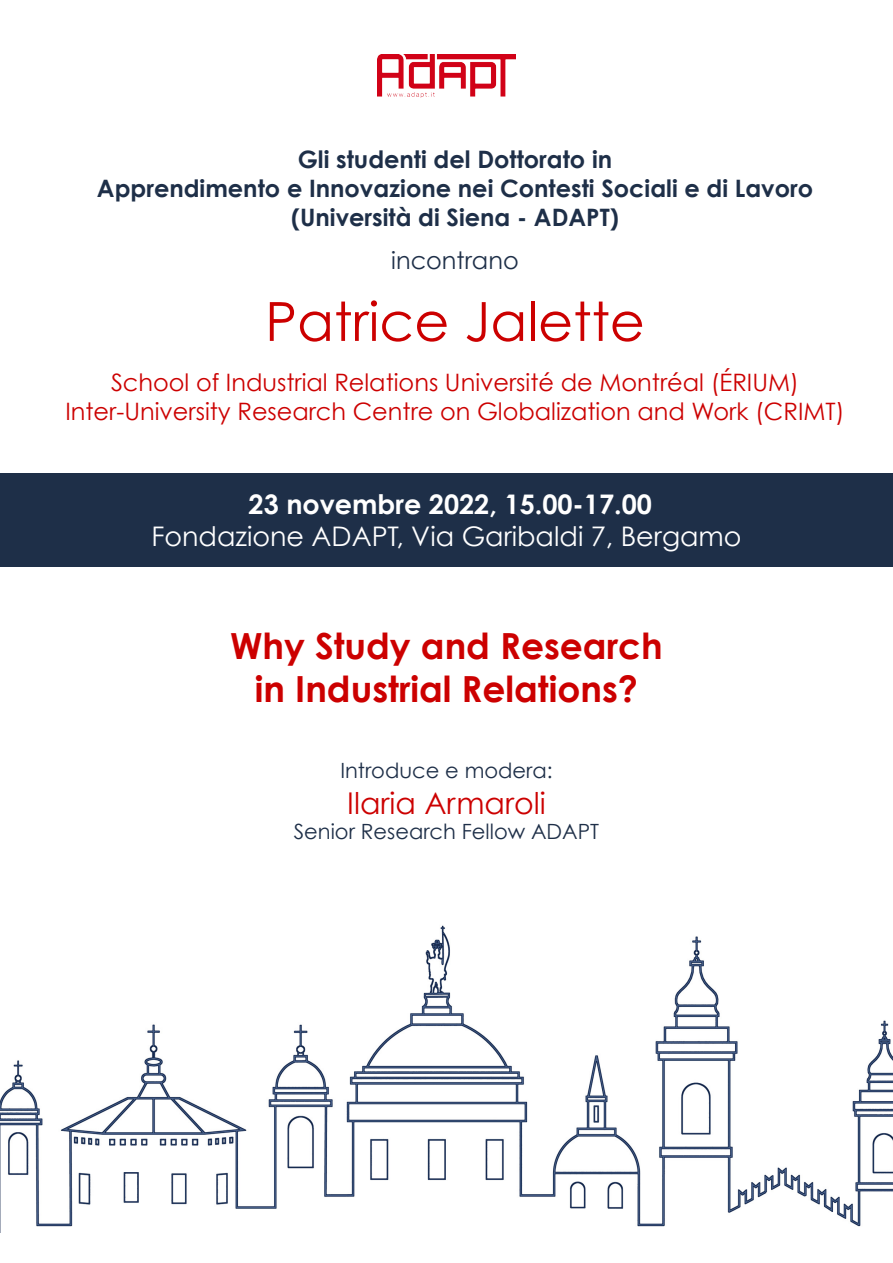
<style>
.page{position:relative;width:893px;height:1263px;background:#fff}
.page>*{position:absolute;margin:0;border:0;box-sizing:border-box;transform-origin:0 0}
.t1{font:54px "Century Gothic";color:#c00}
.t2{font:700 36px/43.2px "Century Gothic";color:#c00;text-align:center}
.t3{font:30px "Century Gothic";color:#c00}
.t4{font:27px "Century Gothic";color:#fff}
.t5{font:700 27px "Century Gothic";color:#fff}
.t6{font:24px/28.8px "Century Gothic";color:#c00;text-align:center}
.t7{font:700 24px/28.8px "Century Gothic";color:#1e2f48;text-align:center}
.t8{font:24px "Century Gothic";color:#1e2f48}
.t9{font:21px "Century Gothic";color:#1e2f48}
</style>
<div class="page">
<div style="left:0;top:473px;width:893px;height:94px;background:#1e2f48"></div>
<img style="left:0;top:925px;width:893px;height:307px">
<img style="left:378px;top:54px;width:137px;height:43px">
<p class="t7" style="left:97px;top:144px;width:718px">Gli studenti del Dottorato in<br>Apprendimento e Innovazione nei Contesti Sociali e di Lavoro (Università di Siena - ADAPT)</p>
<p class="t8" style="left:391px;top:246px;width:129px">incontrano</p>
<h1 class="t1" style="left:265px;top:288px;width:381px">Patrice Jalette</h1>
<p class="t6" style="left:65px;top:368px;width:781px">School of Industrial Relations Université de Montréal (ÉRIUM)<br>Inter-University Research Centre on Globalization and Work (CRIMT)</p>
<p class="t5" style="left:249px;top:487px;width:405px">23 novembre 2022, 15.00-17.00</p>
<p class="t4" style="left:151px;top:520px;width:592px">Fondazione ADAPT, Via Garibaldi 7, Bergamo</p>
<h2 class="t2" style="left:230px;top:623px;width:434px">Why Study and Research in Industrial Relations?</h2>
<p class="t9" style="left:340px;top:758px;width:214px">Introduce e modera:</p>
<p class="t3" style="left:347px;top:785px;width:200px">Ilaria Armaroli</p>
<p class="t9" style="left:294px;top:819px;width:307px">Senior Research Fellow ADAPT</p>
</div>
